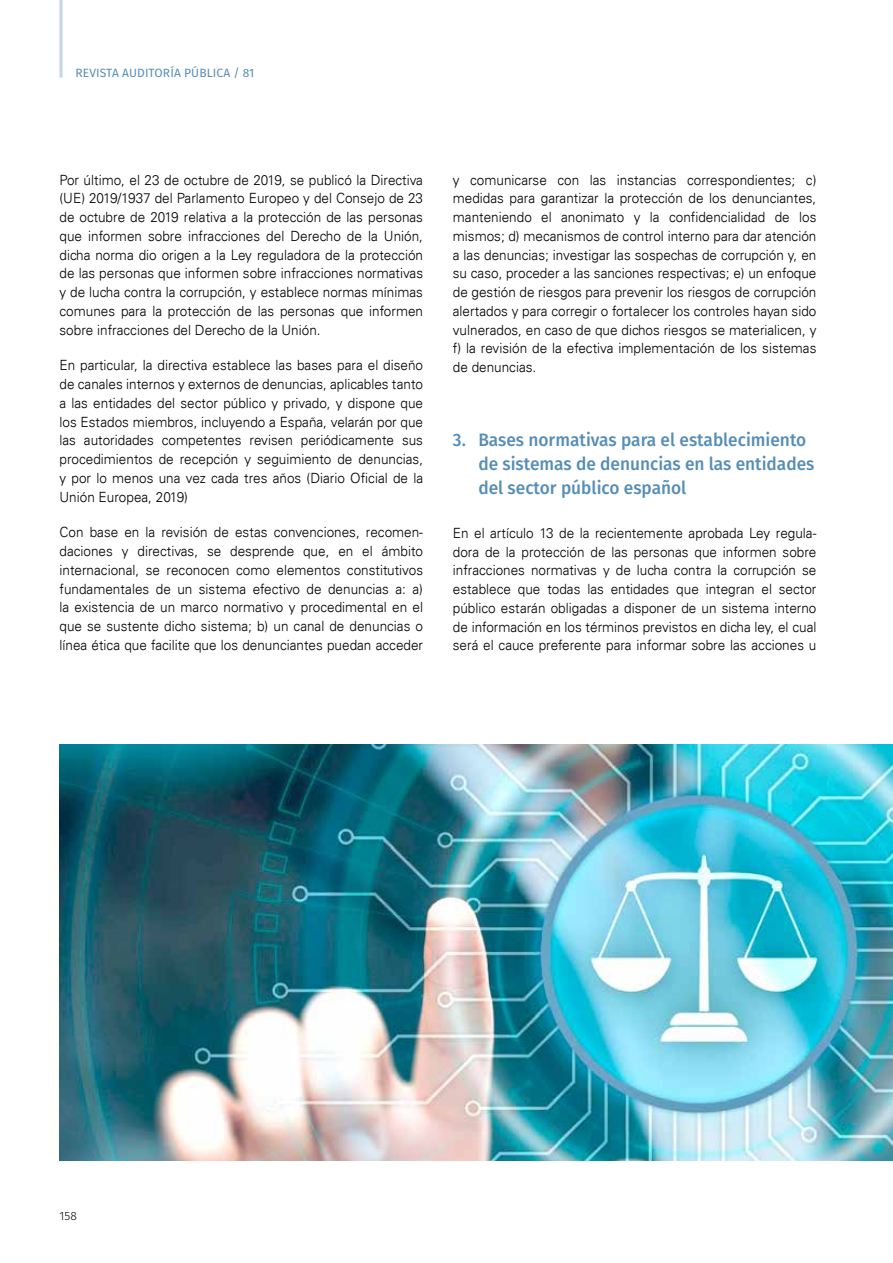
<style>
.page{position:relative;width:893px;height:1263px;background:#fff}
.page>*{position:absolute;margin:0;border:0;box-sizing:border-box;transform-origin:0 0}
.t1{font:500 18px/24px "Fira Sans";color:#568eb6;scale:.96 1}
.t2{font:300 14.1px/18.8px "Univers LT";color:#000;text-align:justify;scale:.96 1}
.t3{font:12px "Fira Sans";letter-spacing:.01em;color:#568eb6}
.t4{font:300 12px "Fira Sans";color:#000}
</style>
<div class="page">
<hr style="left:60px;top:0;width:3px;height:78px;background:#c7d6e7">
<img style="left:60px;top:744px;width:833px;height:417px">
<p class="t3" style="left:76px;top:63px;width:180px">REVISTA AUDITORÍA PÚBLICA / 81</p>
<p class="t2" style="left:60px;top:170px;width:380px">Por último, el 23 de octubre de 2019, se publicó la Directiva (UE) 2019/1937 del Parlamento Europeo y del Consejo de 23 de octubre de 2019 relativa a la protección de las personas que informen sobre infracciones del Derecho de la Unión, dicha norma dio origen a la Ley reguladora de la protección de las personas que informen sobre infracciones normativas y de lucha contra la corrupción, y establece normas mínimas comunes para la protección de las personas que informen sobre infracciones del Derecho de la Unión.</p>
<p class="t2" style="left:60px;top:356px;width:380px">En particular, la directiva establece las bases para el diseño de canales internos y externos de denuncias, aplicables tanto a las entidades del sector público y privado, y dispone que los Estados miembros, incluyendo a España, velarán por que las autoridades competentes revisen periódicamente sus procedimientos de recepción y seguimiento de denuncias, y por lo menos una vez cada tres años (Diario Oficial de la Unión Europea, 2019)</p>
<p class="t2" style="left:60px;top:523px;width:380px">Con base en la revisión de estas convenciones, recomen&shy;daciones y directivas, se desprende que, en el ámbito internacional, se reconocen como elementos constitutivos fundamentales de un sistema efectivo de denuncias a: a) la existencia de un marco normativo y procedimental en el que se sustente dicho sistema; b) un canal de denuncias o línea ética que facilite que los denunciantes puedan acceder</p>
<p class="t2" style="left:453px;top:170px;width:380px">y comunicarse con las instancias correspondientes; c) medidas para garantizar la protección de los denunciantes, manteniendo el anonimato y la confidencialidad de los mismos; d) mecanismos de control interno para dar atención a las denuncias; investigar las sospechas de corrupción y, en su caso, proceder a las sanciones respectivas; e) un enfoque de gestión de riesgos para prevenir los riesgos de corrupción alertados y para corregir o fortalecer los controles hayan sido vulnerados, en caso de que dichos riesgos se materialicen, y f) la revisión de la efectiva implementación de los sistemas de denuncias.</p>
<p class="t1" style="left:478px;top:426px;width:352px;text-indent:-26px">3. Bases normativas para el establecimiento de sistemas de denuncias en las entidades del sector público español</p>
<p class="t2" style="left:453px;top:523px;width:380px">En el artículo 13 de la recientemente aprobada Ley regula&shy;dora de la protección de las personas que informen sobre infracciones normativas y de lucha contra la corrupción se establece que todas las entidades que integran el sector público estarán obligadas a disponer de un sistema interno de información en los términos previstos en dicha ley, el cual será el cauce preferente para informar sobre las acciones u</p>
<p class="t4" style="left:60px;top:1207px;width:19px">158</p>
</div>
